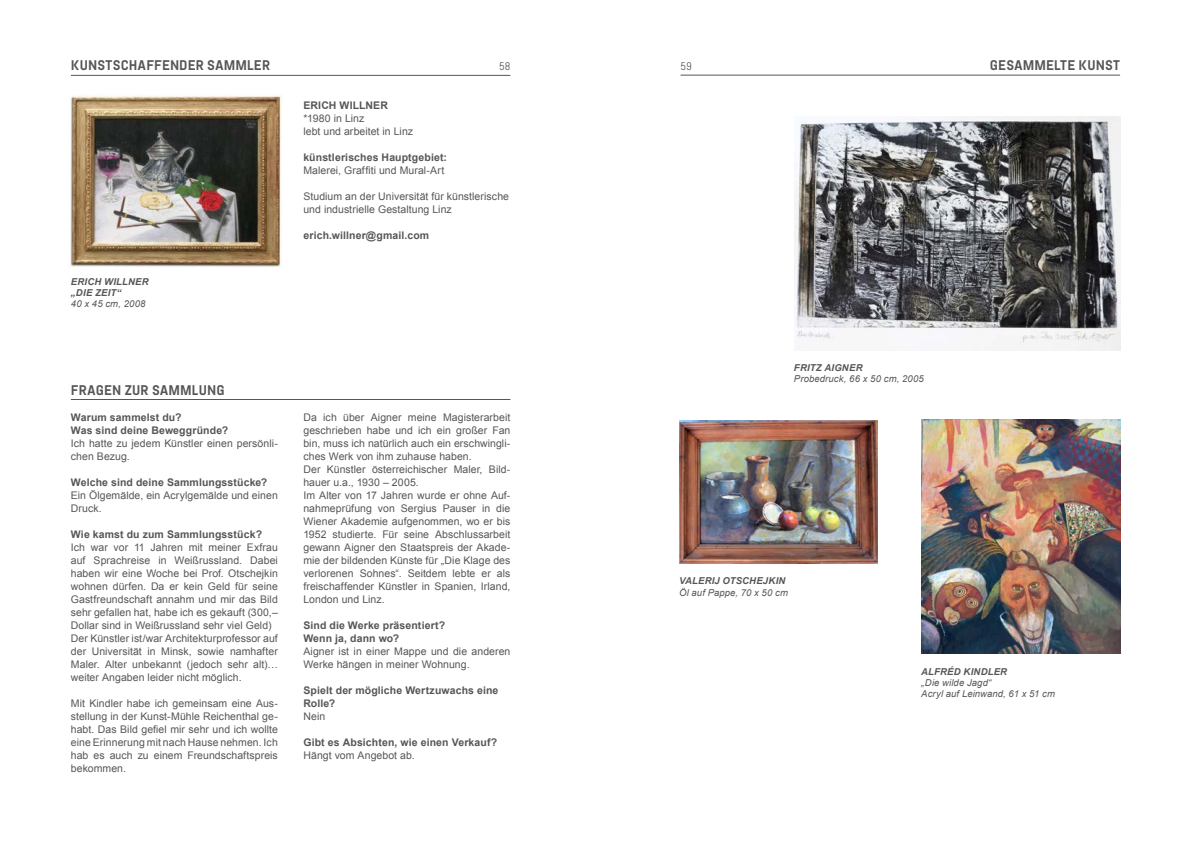
<style>
.page{position:relative;width:1191px;height:842px;background:#fff}
.page>*{position:absolute;margin:0;border:0;box-sizing:border-box;transform-origin:0 0}
.t1{font:700 14px "Abel Pro";letter-spacing:.02em;color:#565656}
.t2{font:11px "Abel";color:#565656}
.t3{font:10.5px/13px "Arial";letter-spacing:.005em;color:#565656}
.t4{font:700 10.5px/13px "Arial";letter-spacing:.01em;color:#565656}
.t5{font:italic 9.5px/11.4px "Arial";letter-spacing:.01em;color:#565656}
.t6{font:italic 700 9.5px/11.4px "Arial";letter-spacing:.025em;color:#565656}
</style>
<div class="page">
<hr style="left:71px;top:75px;width:439px;height:1px;background:#565656">
<hr style="left:71px;top:399px;width:439px;height:1px;background:#565656">
<hr style="left:680px;top:75px;width:440px;height:1px;background:#565656">
<img style="left:70px;top:94px;width:211px;height:173px">
<img style="left:921px;top:419px;width:199px;height:234px">
<img style="left:679px;top:421px;width:198px;height:142px">
<img style="left:794px;top:116px;width:326px;height:235px">
<h1 class="t1" style="left:71px;top:55px;width:201px">KUNSTSCHAFFENDER SAMMLER</h1>
<p class="t6" style="left:71px;top:276px;width:79px">ERICH WILLNER „DIE ZEIT“</p>
<p class="t5" style="left:71px;top:299px;width:76px">40 x 45 cm, 2008</p>
<h1 class="t1" style="left:71px;top:380px;width:155px">FRAGEN ZUR SAMMLUNG</h1>
<p class="t4" style="left:71px;top:411px;width:159px">Warum sammelst du?<br>Was sind deine Beweggründe?</p>
<p class="t3" style="left:71px;top:437px;width:208px">Ich hatte zu jedem Künstler einen persönli&shy;chen Bezug.</p>
<p class="t4" style="left:71px;top:476px;width:198px">Welche sind deine Sammlungsstücke?</p>
<p class="t3" style="left:71px;top:489px;width:208px">Ein Ölgemälde, ein Acrylgemälde und einen<br>Druck.</p>
<p class="t4" style="left:71px;top:528px;width:193px">Wie kamst du zum Sammlungsstück?</p>
<p class="t3" style="left:71px;top:541px;width:208px">Ich war vor 11 Jahren mit meiner Exfrau auf Sprachreise in Weißrussland. Dabei haben wir eine Woche bei Prof. Otschejkin wohnen dürfen. Da er kein Geld für seine Gastfreundschaft annahm und mir das Bild sehr gefallen hat, habe ich es gekauft (300,– Dollar sind in Weißrussland sehr viel Geld)<br>Der Künstler ist/war Architekturprofessor auf der Universität in Minsk, sowie namhafter Maler. Alter unbekannt (jedoch sehr alt)… weiter Angaben leider nicht möglich.</p>
<p class="t3" style="left:71px;top:697px;width:208px;text-align:justify">Mit Kindler habe ich gemeinsam eine Aus&shy;stellung in der Kunst-Mühle Reichenthal ge&shy;habt. Das Bild gefiel mir sehr und ich wollte eine Erinnerung mit nach Hause nehmen. Ich hab es auch zu einem Freundschaftspreis bekommen.</p>
<p class="t2" style="left:499px;top:59px;width:13px">58</p>
<p class="t2" style="left:680px;top:59px;width:13px">59</p>
<h1 class="t1" style="left:990px;top:55px;width:132px">GESAMMELTE KUNST</h1>
<p class="t4" style="left:303px;top:99px;width:86px">ERICH WILLNER</p>
<p class="t3" style="left:303px;top:112px;width:111px">*1980 in Linz<br>lebt und arbeitet in Linz</p>
<p class="t4" style="left:303px;top:151px;width:145px">künstlerisches Hauptgebiet:</p>
<p class="t3" style="left:303px;top:164px;width:142px">Malerei, Graffiti und Mural-Art</p>
<p class="t3" style="left:303px;top:190px;width:207px">Studium an der Universität für künstlerische und industrielle Gestaltung Linz</p>
<p class="t4" style="left:303px;top:229px;width:127px">erich.willner@gmail.com</p>
<p class="t3" style="left:303px;top:411px;width:208px">Da ich über Aigner meine Magisterarbeit geschrieben habe und ich ein großer Fan bin, muss ich natürlich auch ein erschwingli&shy;ches Werk von ihm zuhause haben.<br>Der Künstler österreichischer Maler, Bild&shy;hauer u.a., 1930 – 2005.<br>Im Alter von 17 Jahren wurde er ohne Auf&shy;nahmeprüfung von Sergius Pauser in die Wiener Akademie aufgenommen, wo er bis 1952 studierte. Für seine Abschlussarbeit gewann Aigner den Staatspreis der Akade&shy;mie der bildenden Künste für „Die Klage des verlorenen Sohnes“. Seitdem lebte er als freischaffender Künstler in Spanien, Irland, London und Linz.</p>
<p class="t4" style="left:303px;top:619px;width:143px">Sind die Werke präsentiert?<br>Wenn ja, dann wo?</p>
<p class="t3" style="left:303px;top:645px;width:208px">Aigner ist in einer Mappe und die anderen<br>Werke hängen in meiner Wohnung.</p>
<p class="t4" style="left:303px;top:684px;width:196px">Spielt der mögliche Wertzuwachs eine<br>Rolle?</p>
<p class="t3" style="left:303px;top:710px;width:23px">Nein</p>
<p class="t4" style="left:303px;top:736px;width:195px">Gibt es Absichten, wie einen Verkauf?</p>
<p class="t3" style="left:303px;top:749px;width:113px">Hängt vom Angebot ab.</p>
<p class="t6" style="left:794px;top:362px;width:70px">FRITZ AIGNER</p>
<p class="t5" style="left:794px;top:373px;width:131px">Probedruck, 66 x 50 cm, 2005</p>
<p class="t6" style="left:679px;top:575px;width:108px">VALERIJ OTSCHEJKIN</p>
<p class="t5" style="left:679px;top:587px;width:110px">Öl auf Pappe, 70 x 50 cm</p>
<p class="t6" style="left:921px;top:666px;width:87px">ALFRÉD KINDLER</p>
<p class="t5" style="left:921px;top:677px;width:135px">„Die wilde Jagd“<br>Acryl auf Leinwand, 61 x 51 cm</p>
</div>
